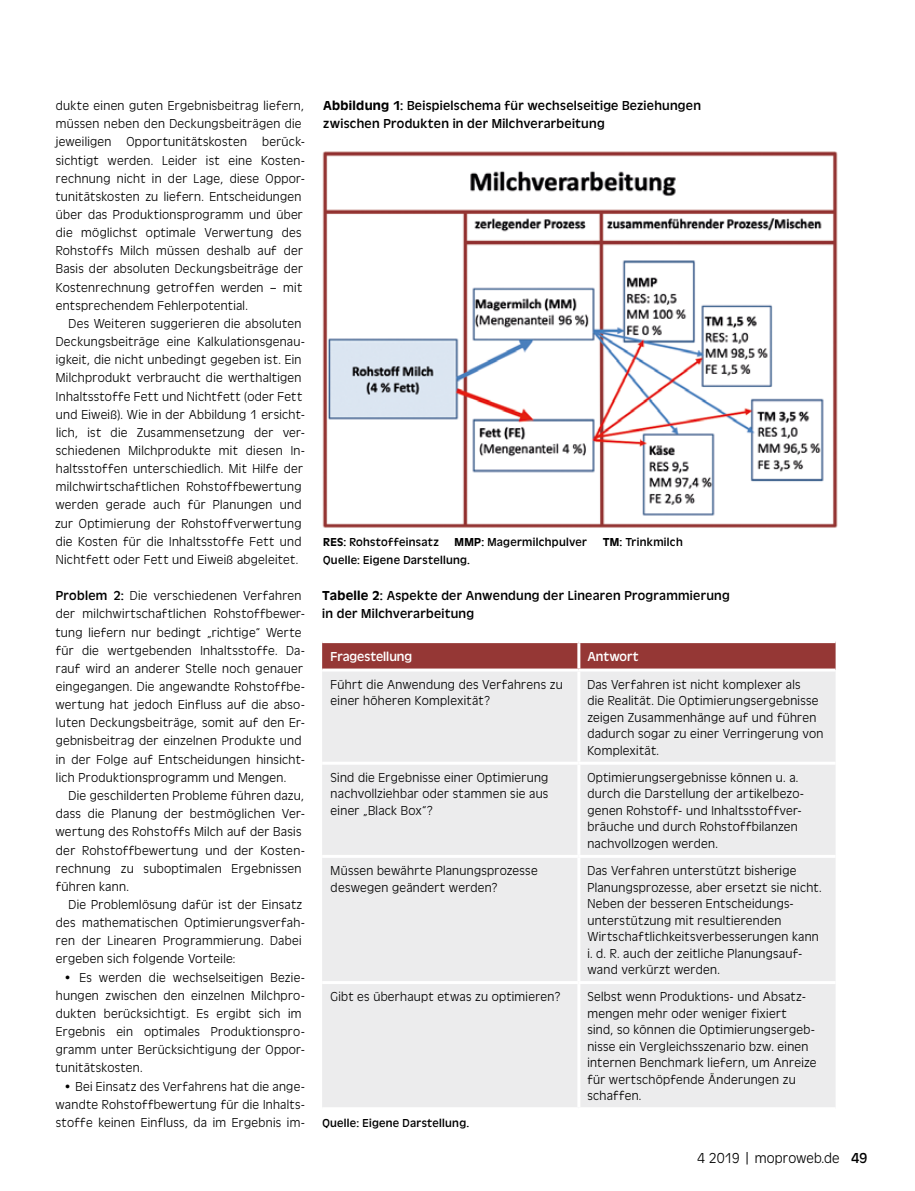
<style>
.page{position:relative;width:915px;height:1191px;background:#fff}
.page>*{position:absolute;margin:0;border:0;box-sizing:border-box;transform-origin:0 0}
.t1{font:300 15px "Antigone";letter-spacing:.005em;color:#000}
.t2{font:300 13.5px/18.1px "Antigone";letter-spacing:.02em;color:#000}
.t3{font:13.5px/18.1px "Antigone";letter-spacing:.02em;color:#000}
.t4{font:13.5px "Antigone";color:#fff}
.t5{font:12px "Antigone";letter-spacing:.025em;color:#000}
.s1{font-weight:400}
.s2{font-weight:500}
</style>
<div class="page">
<img style="left:322px;top:151px;width:516px;height:377px">
<div style="left:322px;top:643px;width:513px;height:25px;background:#953735"></div>
<div style="left:322px;top:672px;width:513px;height:435px;background:#ececed"></div>
<hr style="left:577px;top:643px;width:3px;height:25px;background:#fff">
<hr style="left:577px;top:671px;width:3px;height:90px;background:#fff">
<hr style="left:322px;top:761px;width:256px;height:3px;background:#fff">
<hr style="left:578px;top:761px;width:257px;height:3px;background:#fff">
<hr style="left:577px;top:764px;width:3px;height:91px;background:#fff">
<hr style="left:322px;top:855px;width:256px;height:3px;background:#fff">
<hr style="left:578px;top:855px;width:257px;height:3px;background:#fff">
<hr style="left:577px;top:858px;width:3px;height:123px;background:#fff">
<hr style="left:322px;top:981px;width:256px;height:3px;background:#fff">
<hr style="left:578px;top:981px;width:257px;height:3px;background:#fff">
<hr style="left:577px;top:984px;width:3px;height:123px;background:#fff">
<p class="t2" style="left:55px;top:97px;width:251px">dukte einen guten Ergebnisbeitrag liefern, müssen neben den Deckungsbeiträgen die jeweiligen Opportunitätskosten berück&shy;sichtigt werden. Leider ist eine Kosten&shy;rechnung nicht in der Lage, diese Oppor&shy;tunitätskosten zu liefern. Entscheidungen über das Produktionsprogramm und über die möglichst optimale Verwertung des Rohstoffs Milch müssen deshalb auf der Basis der absoluten Deckungsbeiträge der Kostenrechnung getroffen werden – mit entsprechendem Fehlerpotential.</p>
<p class="t2" style="left:55px;top:315px;width:251px;text-indent:14px">Des Weiteren suggerieren die absoluten Deckungsbeiträge eine Kalkulationsgenau&shy;igkeit, die nicht unbedingt gegeben ist. Ein Milchprodukt verbraucht die werthaltigen Inhaltsstoffe Fett und Nichtfett (oder Fett und Eiweiß). Wie in der Abbildung 1 ersicht&shy;lich, ist die Zusammensetzung der ver&shy;schiedenen Milchprodukte mit diesen In&shy;haltsstoffen unterschiedlich. Mit Hilfe der milchwirtschaftlichen Rohstoffbewertung werden gerade auch für Planungen und zur Optimierung der Rohstoffverwertung die Kosten für die Inhaltsstoffe Fett und Nichtfett oder Fett und Eiweiß abgeleitet.</p>
<p class="t2" style="left:55px;top:587px;width:251px"><span class="s1">Problem 2:</span> Die verschiedenen Verfahren der milchwirtschaftlichen Rohstoffbewer&shy;tung liefern nur bedingt „richtige“ Werte für die wertgebenden Inhaltsstoffe. Da&shy;rauf wird an anderer Stelle noch genauer eingegangen. Die angewandte Rohstoffbe&shy;wertung hat jedoch Einfluss auf die abso&shy;luten Deckungsbeiträge, somit auf den Er&shy;gebnisbeitrag der einzelnen Produkte und in der Folge auf Entscheidungen hinsicht&shy;lich Produktionsprogramm und Mengen.</p>
<p class="t2" style="left:55px;top:787px;width:251px;text-indent:13px">Die geschilderten Probleme führen dazu, dass die Planung der bestmöglichen Ver&shy;wertung des Rohstoffs Milch auf der Basis der Rohstoffbewertung und der Kosten&shy;rechnung zu suboptimalen Ergebnissen führen kann.</p>
<p class="t2" style="left:56px;top:895px;width:250px;text-indent:13px">Die Problemlösung dafür ist der Einsatz des mathematischen Optimierungsverfah&shy;ren der Linearen Programmierung. Dabei ergeben sich folgende Vorteile:</p>
<p class="t2" style="left:55px;top:968px;width:251px;text-indent:8px">• Es werden die wechselseitigen Bezie&shy;hungen zwischen den einzelnen Milchpro&shy;dukten berücksichtigt. Es ergibt sich im Ergebnis ein optimales Produktionspro&shy;gramm unter Berücksichtigung der Oppor&shy;tunitätskosten.</p>
<p class="t2" style="left:55px;top:1077px;width:251px;text-align:center">• Bei Einsatz des Verfahrens hat die ange&shy;wandte Rohstoffbewertung für die Inhalts&shy;stoffe keinen Einfluss, da im Ergebnis im-</p>
<p class="t3" style="left:323px;top:97px;width:379px"><span class="s2">Abbildung 1:</span> Beispielschema für wechselseitige Beziehungen zwischen Produkten in der Milchverarbeitung</p>
<p class="t5" style="left:323px;top:535px;width:117px"><span class="s2">RES:</span> Rohstoffeinsatz</p>
<p class="t5" style="left:454px;top:535px;width:134px"><span class="s2">MMP:</span> Magermilchpulver</p>
<p class="t5" style="left:602px;top:535px;width:82px"><span class="s2">TM:</span> Trinkmilch</p>
<p class="t5" style="left:323px;top:553px;width:148px">Quelle: Eigene Darstellung.</p>
<p class="t3" style="left:322px;top:587px;width:409px"><span class="s2">Tabelle 2:</span> Aspekte der Anwendung der Linearen Programmierung in der Milchverarbeitung</p>
<p class="t4" style="left:330px;top:649px;width:83px">Fragestellung</p>
<p class="t4" style="left:587px;top:649px;width:53px">Antwort</p>
<p class="t2" style="left:330px;top:676px;width:233px;line-height:16.5px">Führt die Anwendung des Verfahrens zu einer höheren Komplexität?</p>
<p class="t2" style="left:587px;top:676px;width:237px;line-height:16.5px">Das Verfahren ist nicht komplexer als<br>die Realität. Die Optimierungsergebnisse zeigen Zusammenhänge auf und führen dadurch sogar zu einer Verringerung von Komplexität.</p>
<p class="t2" style="left:330px;top:769px;width:219px;line-height:16.5px;text-align:justify">Sind die Ergebnisse einer Optimierung nachvollziehbar oder stammen sie aus einer „Black Box“?</p>
<p class="t2" style="left:587px;top:769px;width:218px;line-height:16.5px">Optimierungsergebnisse können u. a. durch die Darstellung der artikelbezo&shy;genen Rohstoff- und Inhaltsstoffver&shy;bräuche und durch Rohstoffbilanzen nachvollzogen werden.</p>
<p class="t2" style="left:330px;top:862px;width:208px;line-height:16.5px">Müssen bewährte Planungsprozesse deswegen geändert werden?</p>
<p class="t2" style="left:587px;top:862px;width:236px;line-height:16.5px">Das Verfahren unterstützt bisherige Planungsprozesse, aber ersetzt sie nicht.<br>Neben der besseren Entscheidungs&shy;unterstützung mit resultierenden Wirtschaftlichkeitsverbesserungen kann i. d. R. auch der zeitliche Planungsauf&shy;wand verkürzt werden.</p>
<p class="t2" style="left:330px;top:988px;width:231px">Gibt es überhaupt etwas zu optimieren?</p>
<p class="t2" style="left:587px;top:988px;width:230px;line-height:16.5px">Selbst wenn Produktions- und Absatz&shy;mengen mehr oder weniger fixiert<br>sind, so können die Optimierungsergeb&shy;nisse ein Vergleichsszenario bzw. einen internen Benchmark liefern, um Anreize für wertschöpfende Änderungen zu schaffen.</p>
<p class="t5" style="left:322px;top:1116px;width:148px">Quelle: Eigene Darstellung.</p>
<p class="t1" style="left:697px;top:1150px;width:172px">4 2019 | moproweb.de <span class="s1">49</span></p>
</div>
